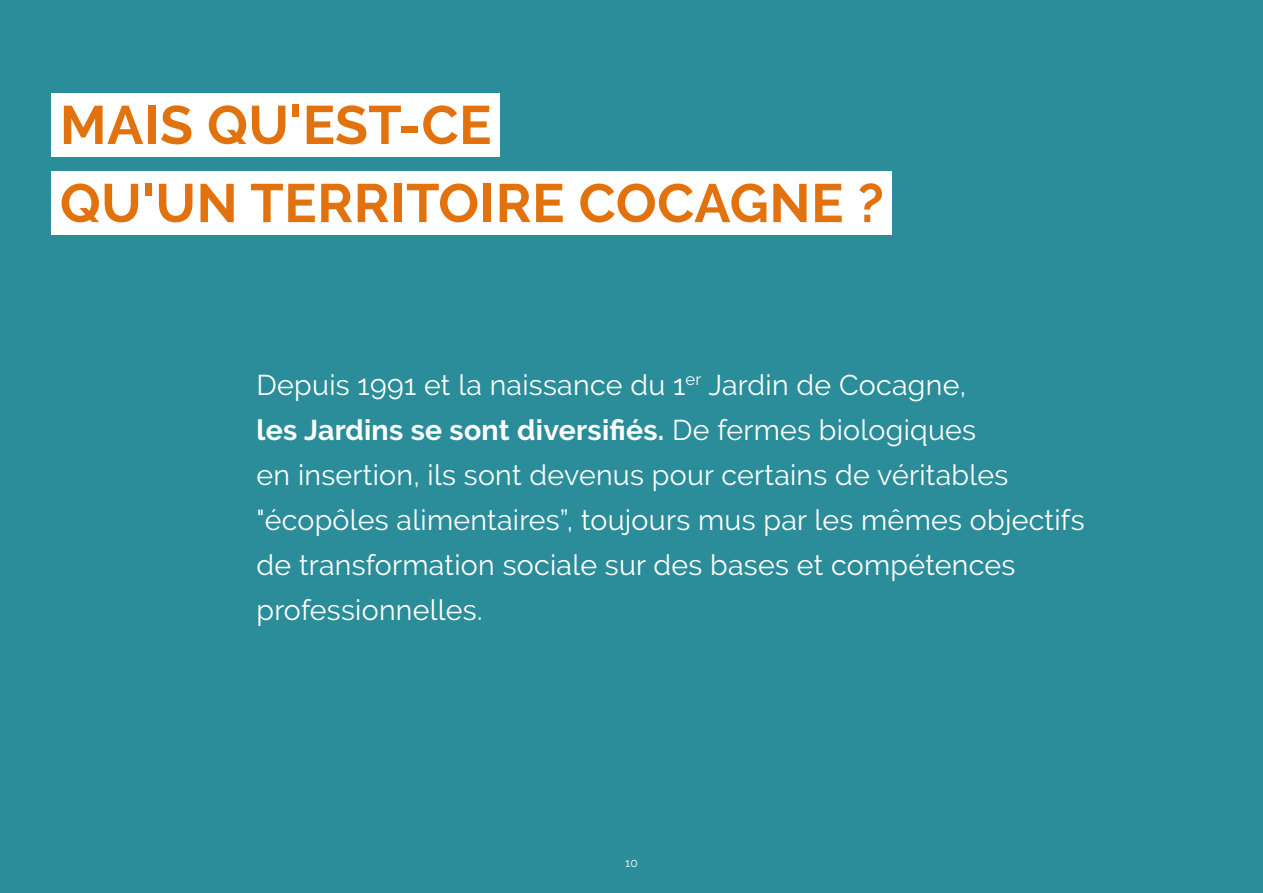
<style>
.page{position:relative;width:1263px;height:893px;background:#2b8d99}
.page>*{position:absolute;margin:0;border:0;box-sizing:border-box;transform-origin:0 0}
.t1{font:700 54px/78.2px "Raleway";letter-spacing:.01em;color:#e1720e}
.t2{font:28.5px/45px "Raleway";letter-spacing:.01em;color:#fff}
.t3{font:12px "Raleway";color:#fff}
.s1{font-weight:700}
</style>
<div class="page">
<div style="left:51px;top:93px;width:448px;height:64px;background:#fff"></div>
<div style="left:51px;top:171px;width:841px;height:64px;background:#fff"></div>
<h1 class="t1" style="left:60px;top:86px;width:825px">MAIS QU'EST-CE<br>QU'UN TERRITOIRE COCAGNE ?</h1>
<p class="t2" style="left:257px;top:362px;width:829px">Depuis 1991 et la naissance du 1<sup>er</sup> Jardin de Cocagne,<br><span class="s1">les Jardins se sont diversifiés.</span> De fermes biologiques<br>en insertion, ils sont devenus pour certains de véritables "écopôles alimentaires”, toujours mus par les mêmes objectifs de transformation sociale sur des bases et compétences professionnelles.</p>
<p class="t3" style="left:625px;top:856px;width:14px">10</p>
</div>
